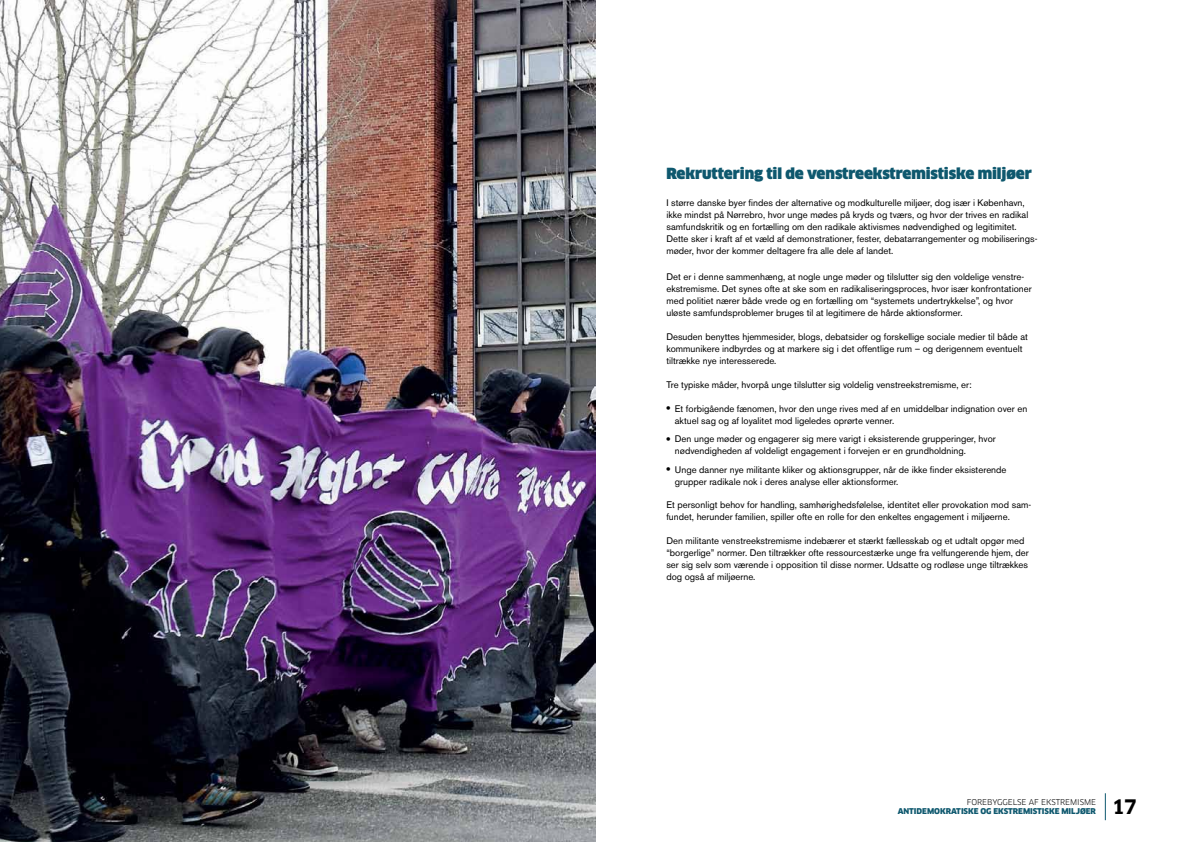
<style>
.page{position:relative;width:1191px;height:842px;background:#fff}
.page>*{position:absolute;margin:0;border:0;box-sizing:border-box;transform-origin:0 0}
.t1{font:700 19.6px "Clan";color:#000}
.t2{font:900 15px "Clan";letter-spacing:-.005em;color:#0e586e}
.t3{font:9.5px/12px "Akzidenz Grotesk BE";color:#000}
.t4{font:900 7.8px "Clan";letter-spacing:-.005em;color:#0e586e}
.t5{font:7.8px "Clan";letter-spacing:-.005em;color:#000}
.s1{font-family:"Akzidenz Grotesk BE Super";font-size:11.5px}
</style>
<div class="page">
<svg style="left:1105px;top:793px;width:1px;height:27px"></svg>
<img style="left:0;top:0;width:595px;height:842px">
<h2 class="t2" style="left:666px;top:165px;width:367px">Rekruttering til de venstreekstremistiske miljøer</h2>
<p class="t3" style="left:666px;top:196px;width:372px">I større danske byer findes der alternative og modkulturelle miljøer, dog især i København, ikke mindst på Nørrebro, hvor unge mødes på kryds og tværs, og hvor der trives en radikal samfundskritik og en fortælling om den radikale aktivismes nødvendighed og legitimitet.<br>Dette sker i kraft af et væld af demonstrationer, fester, debatarrangementer og mobiliserings&shy;møder, hvor der kommer deltagere fra alle dele af landet.</p>
<p class="t3" style="left:666px;top:270px;width:367px">Det er i denne sammenhæng, at nogle unge møder og tilslutter sig den voldelige venstre&shy;ekstremisme. Det synes ofte at ske som en radikaliseringsproces, hvor især konfrontationer med politiet nærer både vrede og en fortælling om “systemets undertrykkelse”, og hvor uløste samfundsproblemer bruges til at legitimere de hårde aktionsformer.</p>
<p class="t3" style="left:666px;top:330px;width:363px">Desuden benyttes hjemmesider, blogs, debatsider og forskellige sociale medier til både at kommunikere indbyrdes og at markere sig i det offentlige rum – og derigennem eventuelt tiltrække nye interesserede.</p>
<p class="t3" style="left:666px;top:378px;width:307px">Tre typiske måder, hvorpå unge tilslutter sig voldelig venstreekstremisme, er:</p>
<p class="t3" style="left:675px;top:402px;width:354px;text-indent:-9px"><span class="s1">•</span> Et forbigående fænomen, hvor den unge rives med af en umiddelbar indignation over en aktuel sag og af loyalitet mod ligeledes oprørte venner.</p>
<p class="t3" style="left:675px;top:433px;width:322px;text-indent:-9px"><span class="s1">•</span> Den unge møder og engagerer sig mere varigt i eksisterende grupperinger, hvor nødvendigheden af voldeligt engagement i forvejen er en grundholdning.</p>
<p class="t3" style="left:675px;top:464px;width:333px;text-indent:-9px"><span class="s1">•</span> Unge danner nye militante kliker og aktionsgrupper, når de ikke finder eksisterende grupper radikale nok i deres analyse eller aktionsformer.</p>
<p class="t3" style="left:666px;top:498px;width:366px">Et personligt behov for handling, samhørighedsfølelse, identitet eller provokation mod sam&shy;fundet, herunder familien, spiller ofte en rolle for den enkeltes engagement i miljøerne.</p>
<p class="t3" style="left:666px;top:534px;width:364px">Den militante venstreekstremisme indebærer et stærkt fællesskab og et udtalt opgør med “borgerlige” normer. Den tiltrækker ofte ressourcestærke unge fra velfungerende hjem, der ser sig selv som værende i opposition til disse normer. Udsatte og rodløse unge tiltrækkes dog også af miljøerne.</p>
<p class="t5" style="left:967px;top:798px;width:131px">FOREBYGGELSE AF EKSTREMISME</p>
<p class="t4" style="left:897px;top:807px;width:200px">ANTIDEMOKRATISKE OG EKSTREMISTISKE MILJØER</p>
<h1 class="t1" style="left:1112px;top:796px;width:26px">17</h1>
</div>
